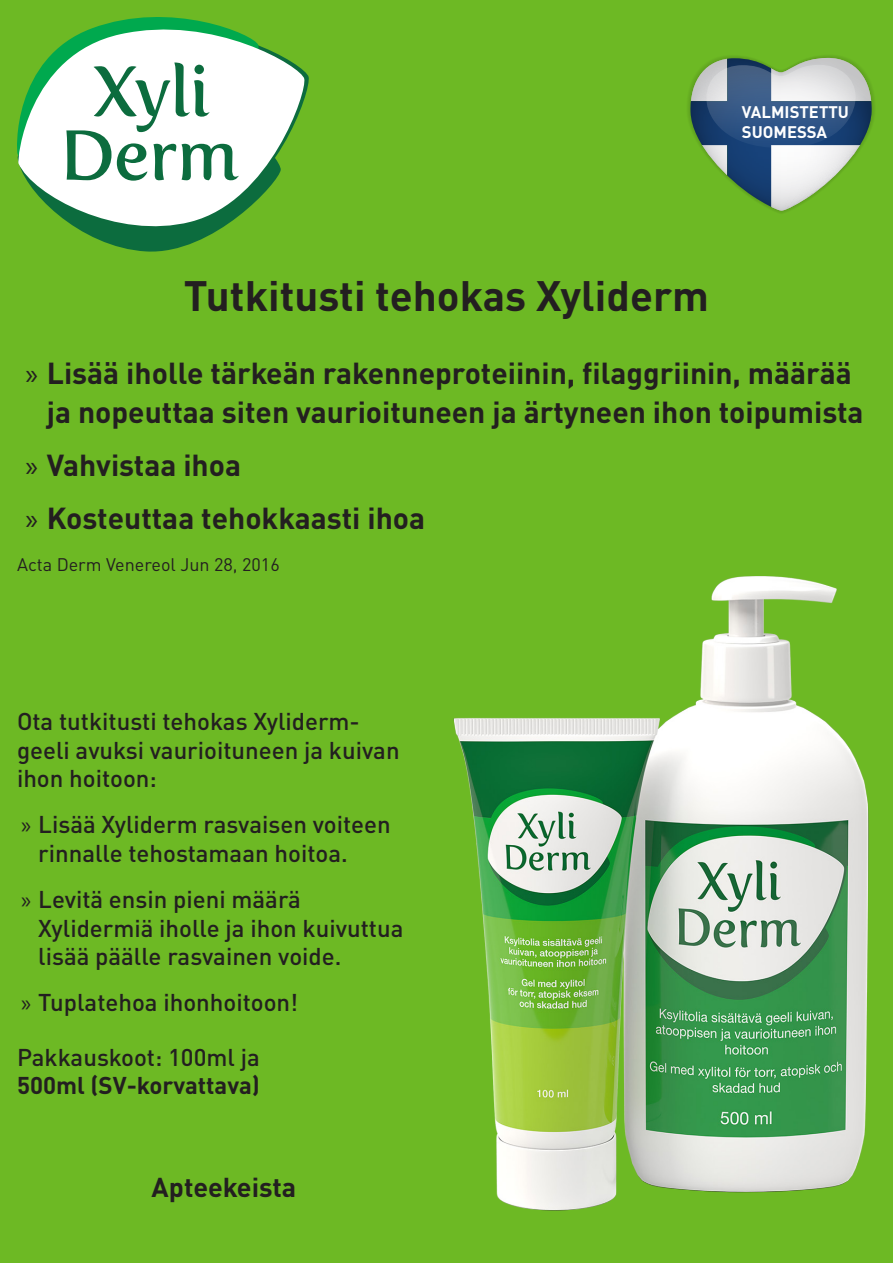
<style>
.page{position:relative;width:893px;height:1263px;background:#6db924}
.page>*{position:absolute;margin:0;border:0;box-sizing:border-box;transform-origin:0 0}
.t1{font:700 42px "DIN Pro";color:#231f20}
.t2{font:700 30px/39px "DIN Pro";color:#231f20}
.t3{font:700 27px "DIN Pro";color:#231f20}
.t4{font:500 24px/28.8px "DIN Pro";color:#231f20}
.t5{font:700 24px/28.8px "DIN Pro";color:#231f20}
.t6{font:18px "DIN Pro";color:#231f20}
.t7{font:700 16.65px/20px "DIN Pro";color:#fff}
.s1{font-family:"Myriad Pro";font-weight:400}
.s2{font-weight:500}
</style>
<div class="page">
<svg style="left:100px;top:240px;width:99px;height:12px"></svg>
<svg style="left:17px;top:17px;width:290px;height:223px"></svg>
<svg style="left:66px;top:62px;width:173px;height:119px;background:#c5dbd1"></svg>
<svg style="left:688px;top:56px;width:186px;height:157px"></svg>
<img style="left:453px;top:576px;width:416px;height:635px">
<p class="t7" style="left:742px;top:102px;width:109px">VALMISTETTU<br>SUOMESSA</p>
<p class="t1" style="left:184px;top:260px;width:526px">Tutkitusti tehokas Xyliderm</p>
<p class="t2" style="left:47px;top:350px;width:818px;text-indent:-21px"><span class="s1">»</span> Lisää iholle tärkeän rakenneproteiinin, filaggriinin, määrää ja nopeuttaa siten vaurioituneen ja ärtyneen ihon toipumista</p>
<p class="t2" style="left:26px;top:442px;width:217px"><span class="s1">»</span> Vahvistaa ihoa</p>
<p class="t2" style="left:26px;top:495px;width:401px"><span class="s1">»</span> Kosteuttaa tehokkaasti ihoa</p>
<p class="t6" style="left:17px;top:551px;width:264px">Acta Derm Venereol Jun 28, 2016</p>
<p class="t4" style="left:17px;top:704px;width:384px">Ota tutkitusti tehokas Xyliderm&shy;geeli avuksi vaurioituneen ja kuivan ihon hoitoon:</p>
<p class="t4" style="left:38px;top:807px;width:354px;text-indent:-17px"><span class="s1">»</span> Lisää Xyliderm rasvaisen voiteen rinnalle tehostamaan hoitoa.</p>
<p class="t4" style="left:38px;top:882px;width:367px;text-indent:-17px"><span class="s1">»</span> Levitä ensin pieni määrä<br>Xylidermiä iholle ja ihon kuivuttua lisää päälle rasvainen voide.</p>
<p class="t4" style="left:21px;top:985px;width:278px"><span class="s1">»</span> Tuplatehoa ihonhoitoon!</p>
<p class="t5" style="left:17px;top:1039px;width:245px"><span class="s2">Pakkauskoot: 100ml ja<br></span>500ml (SV-korvattava)</p>
<p class="t3" style="left:152px;top:1165px;width:146px">Apteekeista</p>
</div>
